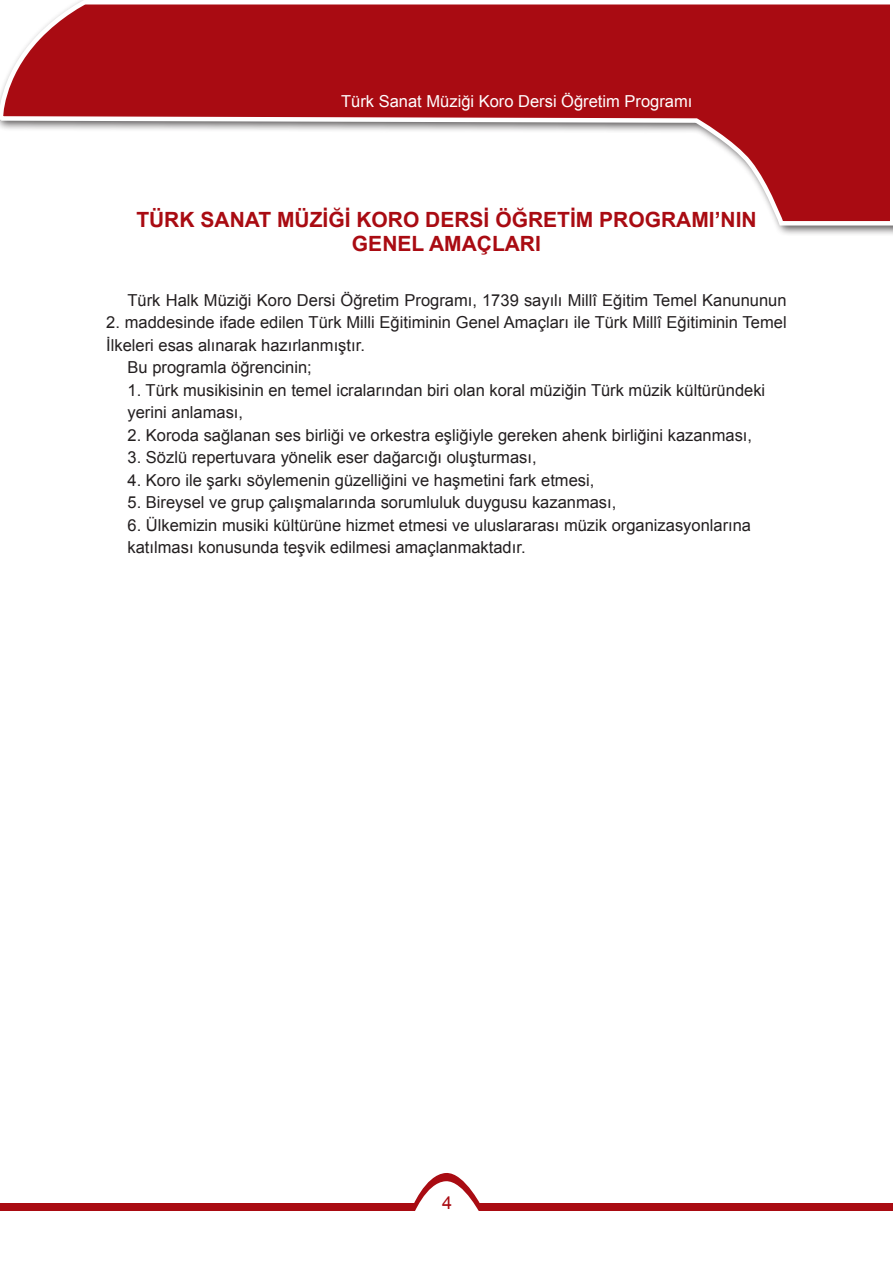
<style>
.page{position:relative;width:893px;height:1263px;background:#fff}
.page>*{position:absolute;margin:0;border:0;box-sizing:border-box;transform-origin:0 0}
.BAŞLIK{font:700 21px/24px "Arial";color:#a90b12;text-align:center}
.t1{font:18px "Arial";color:#a90b12}
.ana_metin{font:16.5px/22.5px "Arial";color:#231f20}
.t2{font:16.5px "Arial";color:#fff}
</style>
<div class="page">
<svg style="left:414px;top:1173px;width:66px;height:38px"></svg>
<div style="left:0;top:0;width:893px;height:237px;background:#231f20;opacity:.75"></div>
<svg style="left:0;top:0;width:893px;height:228px"></svg>
<div style="left:1px;top:1203px;width:414px;height:8px;background:#a90b12"></div>
<div style="left:480px;top:1203px;width:413px;height:8px;background:#a90b12"></div>
<p class="t2" style="left:341px;top:91px;width:353px">Türk Sanat Müziği Koro Dersi Öğretim Programı</p>
<p class="BAŞLIK" style="left:136px;top:208px;width:622px">TÜRK SANAT MÜZİĞİ KORO DERSİ ÖĞRETİM PROGRAMI’NIN<br>GENEL AMAÇLARI</p>
<p class="ana_metin" style="left:128px;top:289px;width:661px">Türk Halk Müziği Koro Dersi Öğretim Programı, 1739 sayılı Millî Eğitim Temel Kanununun</p>
<p class="ana_metin" style="left:106px;top:311px;width:682px">2. maddesinde ifade edilen Türk Milli Eğitiminin Genel Amaçları ile Türk Millî Eğitiminin Temel<br>İlkeleri esas alınarak hazırlanmıştır.</p>
<p class="ana_metin" style="left:128px;top:356px;width:186px">Bu programla öğrencinin;</p>
<p class="ana_metin" style="left:128px;top:379px;width:639px">1. Türk musikisinin en temel icralarından biri olan koral müziğin Türk müzik kültüründeki</p>
<p class="ana_metin" style="left:128px;top:401px;width:117px">yerini anlaması,</p>
<p class="ana_metin" style="left:128px;top:424px;width:626px">2. Koroda sağlanan ses birliği ve orkestra eşliğiyle gereken ahenk birliğini kazanması,</p>
<p class="ana_metin" style="left:128px;top:446px;width:411px">3. Sözlü repertuvara yönelik eser dağarcığı oluşturması,</p>
<p class="ana_metin" style="left:128px;top:469px;width:468px">4. Koro ile şarkı söylemenin güzelliğini ve haşmetini fark etmesi,</p>
<p class="ana_metin" style="left:128px;top:491px;width:490px">5. Bireysel ve grup çalışmalarında sorumluluk duygusu kazanması,</p>
<p class="ana_metin" style="left:128px;top:514px;width:625px">6. Ülkemizin musiki kültürüne hizmet etmesi ve uluslararası müzik organizasyonlarına</p>
<p class="ana_metin" style="left:128px;top:536px;width:400px">katılması konusunda teşvik edilmesi amaçlanmaktadır.</p>
<p class="t1" style="left:442px;top:1190px;width:12px">4</p>
</div>
